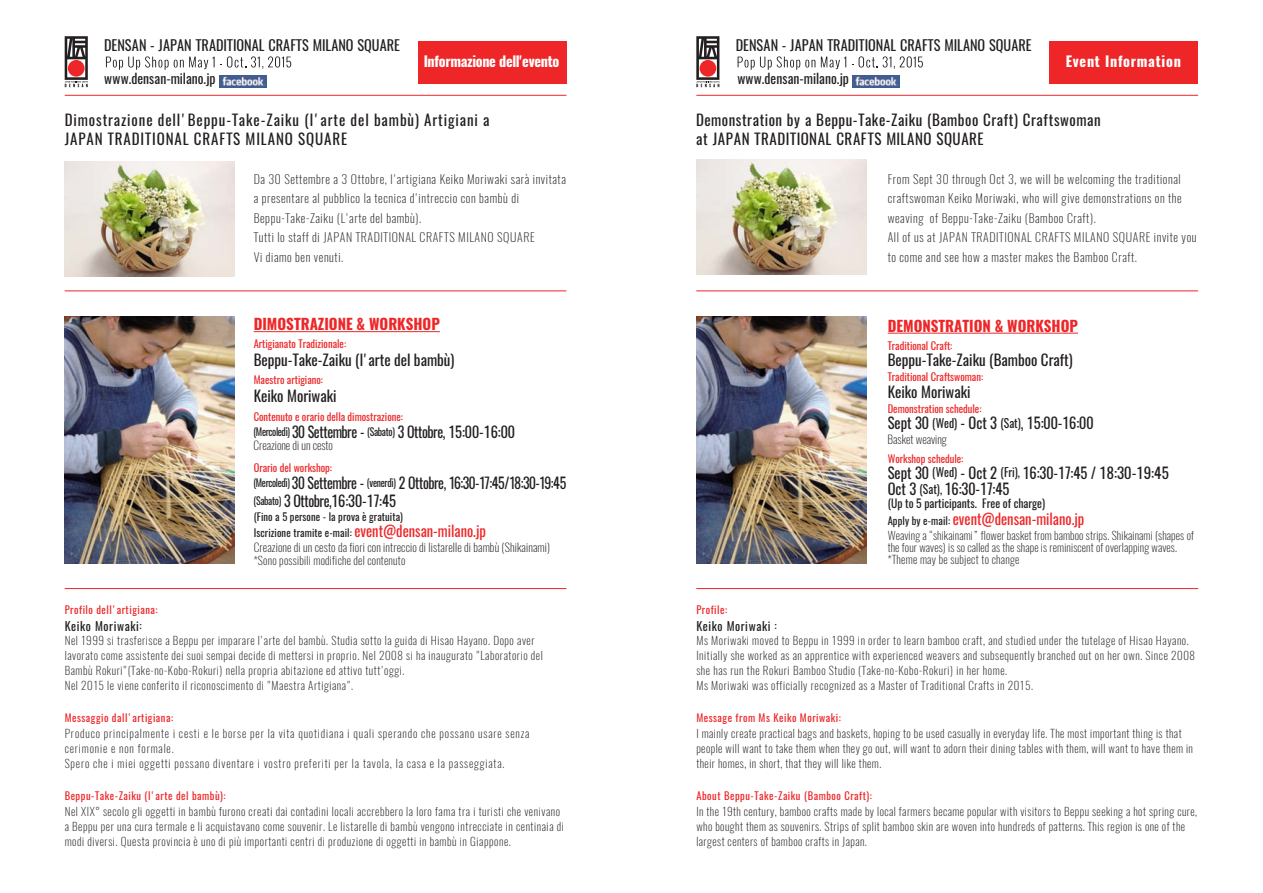
<style>
.page{position:relative;width:1263px;height:893px;background:#fff}
.page>*{position:absolute;margin:0;border:0;box-sizing:border-box;transform-origin:0 0}
.t1{font:15px/16.5px "Oswald";color:#231f20}
.t2{font:15px/19.5px "Oswald";letter-spacing:.06em;color:#231f20}
.t3{font:15px/19.5px "Oswald";letter-spacing:.02em;color:#231f20}
.t4{font:15px/18px "Oswald";letter-spacing:-.025em;color:#231f20;scale:.92 1}
.t5{font:15px "Oswald";letter-spacing:-.025em;color:#231f20;scale:.93 1}
.t6{font:700 15px "Oswald";color:#ee2628}
.t7{font:15px "Oswald";color:#ee2628}
.t8{font:14.25px "Oswald";letter-spacing:.005em;color:#231f20}
.t9{font:700 14.25px "Oswald";letter-spacing:-.015em;color:#fff}
.t10{font:700 14.25px "Oswald";letter-spacing:.05em;color:#fff}
.t11{font:13.65px "Oswald";color:#231f20}
.t12{font:200 12px/19.5px "Oswald";letter-spacing:.05em;color:#231f20}
.t13{font:12px "Oswald";letter-spacing:.05em;color:#231f20}
.t14{font:200 11.55px "Oswald";letter-spacing:.01em;color:#231f20}
.t15{font:11.55px "Oswald";color:#231f20}
.t16{font:200 11.25px/15px "Oswald";letter-spacing:.05em;color:#231f20}
.t17{font:200 11.25px/15px "Oswald";letter-spacing:.075em;color:#231f20}
.t18{font:200 11.25px/12px "Oswald";letter-spacing:.01em;color:#231f20}
.t19{font:200 11.25px "Oswald";letter-spacing:.02em;color:#231f20}
.t20{font:10.5px "Oswald";color:#ee2628}
.t21{font:10.5px "Oswald";letter-spacing:.05em;color:#ee2628}
.t22{font:10.5px/15.8px "Oswald";letter-spacing:.01em;color:#231f20}
.s1{font-size:10.5px}
.s2{font-size:15px;color:#ee2628}
.s3{font-size:11.25px}
.s4{font-size:12px}
.s5{font-size:10.5px;color:#231f20}
</style>
<div class="page">
<img style="left:65px;top:317px;width:170px;height:247px">
<img style="left:65px;top:161px;width:170px;height:115px">
<svg style="left:696px;top:36px;width:23px;height:51px"></svg>
<hr style="left:696px;top:95px;width:502px;height:1px;background:#ee2628">
<hr style="left:696px;top:291px;width:502px;height:1px;background:#ee2628">
<hr style="left:696px;top:588px;width:502px;height:1px;background:#ee2628">
<hr style="left:888px;top:333px;width:190px;height:1px;background:#ee2628">
<svg style="left:738px;top:56px;width:77px;height:14px"></svg>
<svg style="left:821px;top:56px;width:102px;height:13px"></svg>
<svg style="left:65px;top:36px;width:23px;height:51px"></svg>
<hr style="left:65px;top:95px;width:501px;height:1px;background:#ee2628">
<hr style="left:65px;top:291px;width:501px;height:1px;background:#ee2628">
<hr style="left:65px;top:588px;width:501px;height:1px;background:#ee2628">
<div style="left:418px;top:41px;width:148px;height:43px;background:#ee2628"></div>
<div style="left:1049px;top:41px;width:149px;height:43px;background:#ee2628"></div>
<hr style="left:254px;top:331px;width:186px;height:1px;background:#ee2628">
<svg style="left:106px;top:56px;width:185px;height:14px"></svg>
<img style="left:696px;top:317px;width:170px;height:247px">
<img style="left:219px;top:75px;width:47px;height:12px">
<img style="left:852px;top:75px;width:48px;height:12px">
<img style="left:697px;top:160px;width:170px;height:115px">
<p class="t8" style="left:104px;top:35px;width:297px">DENSAN - JAPAN TRADITIONAL CRAFTS MILANO SQUARE</p>
<p class="t11" style="left:104px;top:69px;width:113px">www.densan-milano.jp</p>
<p class="t11" style="left:737px;top:69px;width:113px">www.densan-milano.jp</p>
<p class="t8" style="left:736px;top:35px;width:297px">DENSAN - JAPAN TRADITIONAL CRAFTS MILANO SQUARE</p>
<p class="t9" style="left:424px;top:51px;width:137px">Informazione dell'evento</p>
<p class="t10" style="left:1066px;top:51px;width:117px">Event Information</p>
<h1 class="t2" style="left:65px;top:110px;width:426px">Dimostrazione dell'Beppu-Take-Zaiku (l'arte del bambù) Artigiani a<br>JAPAN TRADITIONAL CRAFTS MILANO SQUARE</h1>
<p class="t12" style="left:254px;top:169px;width:314px">Da 30 Settembre a 3 Ottobre, l'artigiana Keiko Moriwaki sarà invitata a presentare al pubblico la tecnica d'intreccio con bambù di Beppu-Take-Zaiku (L'arte del bambù).<br>Tutti lo staff di JAPAN TRADITIONAL CRAFTS MILANO SQUARE<br>Vi diamo ben venuti.</p>
<h1 class="t6" style="left:254px;top:314px;width:188px">DIMOSTRAZIONE &amp; WORKSHOP</h1>
<p class="t20" style="left:254px;top:337px;width:94px">Artigianato Tradizionale:</p>
<h1 class="t1" style="left:254px;top:352px;width:202px">Beppu-Take-Zaiku (l'arte del bambù)</h1>
<p class="t20" style="left:254px;top:373px;width:71px">Maestro artigiano:</p>
<h1 class="t1" style="left:254px;top:388px;width:84px">Keiko Moriwaki</h1>
<p class="t20" style="left:254px;top:409px;width:151px">Contenuto e orario della dimostrazione:</p>
<h1 class="t5" style="left:253px;top:422px;width:283px"><span class="s1">(Mercoledì)</span> 30 Settembre - <span class="s1">(Sabato)</span> 3 Ottobre, 15:00-16:00</h1>
<p class="t14" style="left:254px;top:438px;width:81px">Creazione di un cesto</p>
<p class="t20" style="left:254px;top:460px;width:80px">Orario del workshop:</p>
<h1 class="t4" style="left:253px;top:474px;width:341px"><span class="s1">(Mercoledì)</span> 30 Settembre - <span class="s1">(venerdì)</span> 2 Ottobre, 16:30-17:45/18:30-19:45 <span class="s1">(Sabato)</span> 3 Ottobre,16:30-17:45</h1>
<p class="t22" style="left:254px;top:509px;width:234px">(Fino a 5 persone - la prova è gratuita)<br>Iscrizione tramite e-mail: <span class="s2">event@densan-milano.jp</span></p>
<p class="t14" style="left:254px;top:540px;width:298px">Creazione di un cesto da fiori con intreccio di listarelle di bambù (Shikainami)</p>
<p class="t19" style="left:254px;top:553px;width:153px">*Sono possibili modifiche del contenuto</p>
<p class="t21" style="left:65px;top:603px;width:94px">Profilo dell'artigiana:</p>
<p class="t13" style="left:65px;top:617px;width:78px">Keiko Moriwaki<span class="s3">:</span></p>
<p class="t16" style="left:65px;top:633px;width:480px">Nel 1999 si trasferisce a Beppu per imparare l'arte del bambù. Studia sotto la guida di Hisao Hayano. Dopo aver lavorato come assistente dei suoi sempai decide di mettersi in proprio. Nel 2008 si ha inaugurato "Laboratorio del Bambù Rokuri"(Take-no-Kobo-Rokuri) nella propria abitazione ed attivo tutt'oggi.<br>Nel 2015 le viene conferito il riconoscimento di "Maestra Artigiana".</p>
<p class="t21" style="left:65px;top:711px;width:110px">Messaggio dall'artigiana:</p>
<p class="t17" style="left:65px;top:726px;width:466px">Produco principalmente i cesti e le borse per la vita quotidiana i quali sperando che possano usare senza cerimonie e non formale.<br>Spero che i miei oggetti possano diventare i vostro preferiti per la tavola, la casa e la passeggiata.</p>
<p class="t21" style="left:65px;top:789px;width:162px">Beppu-Take-Zaiku (l'arte del bambù):</p>
<p class="t16" style="left:65px;top:804px;width:501px">Nel XIX° secolo gli oggetti in bambù furono creati dai contadini locali accrebbero la loro fama tra i turisti che venivano a Beppu per una cura termale e li acquistavano come souvenir. Le listarelle di bambù vengono intrecciate in centinaia di modi diversi. Questa provincia è uno di più importanti centri di produzione di oggetti in bambù in Giappone.</p>
<h1 class="t3" style="left:696px;top:110px;width:406px">Demonstration by a Beppu-Take-Zaiku (Bamboo Craft) Craftswoman at JAPAN TRADITIONAL CRAFTS MILANO SQUARE</h1>
<p class="t12" style="left:888px;top:169px;width:310px">From Sept 30 through Oct 3, we will be welcoming the traditional craftswoman Keiko Moriwaki, who will give demonstrations on the weaving of Beppu-Take-Zaiku (Bamboo Craft).<br>All of us at JAPAN TRADITIONAL CRAFTS MILANO SQUARE invite you to come and see how a master makes the Bamboo Craft.</p>
<h1 class="t6" style="left:888px;top:315px;width:192px">DEMONSTRATION &amp; WORKSHOP</h1>
<p class="t20" style="left:888px;top:338px;width:66px">Traditional Craft:</p>
<h1 class="t1" style="left:888px;top:352px;width:187px">Beppu-Take-Zaiku (Bamboo Craft)</h1>
<p class="t20" style="left:888px;top:370px;width:97px">Traditional Craftswoman:</p>
<h1 class="t1" style="left:888px;top:383px;width:84px">Keiko Moriwaki</h1>
<p class="t20" style="left:888px;top:401px;width:95px">Demonstration schedule:</p>
<h1 class="t1" style="left:888px;top:415px;width:207px">Sept 30 <span class="s4">(Wed)</span> - Oct 3 <span class="s4">(Sat)</span>, 15:00-16:00</h1>
<p class="t14" style="left:888px;top:432px;width:61px">Basket weaving</p>
<p class="t20" style="left:888px;top:451px;width:77px">Workshop schedule:</p>
<h1 class="t1" style="left:888px;top:464px;width:283px">Sept 30 <span class="s4">(Wed)</span> - Oct 2 <span class="s4">(Fri),</span> 16:30-17:45 / 18:30-19:45<br>Oct 3 <span class="s4">(Sat),</span> 16:30-17:45</h1>
<p class="t15" style="left:888px;top:496px;width:159px">(Up to 5 participants. Free of charge)</p>
<h1 class="t7" style="left:888px;top:509px;width:198px"><span class="s5">Apply by e-mail:</span> event@densan-milano.jp</h1>
<p class="t18" style="left:888px;top:529px;width:308px">Weaving a “shikainami” flower basket from bamboo strips. Shikainami (shapes of the four waves) is so called as the shape is reminiscent of overlapping waves. *Theme may be subject to change</p>
<p class="t21" style="left:696px;top:603px;width:32px">Profile:</p>
<p class="t13" style="left:696px;top:617px;width:82px">Keiko Moriwaki <span class="s3">:</span></p>
<p class="t16" style="left:696px;top:633px;width:500px">Ms Moriwaki moved to Beppu in 1999 in order to learn bamboo craft, and studied under the tutelage of Hisao Hayano.<br>Initially she worked as an apprentice with experienced weavers and subsequently branched out on her own. Since 2008 she has run the Rokuri Bamboo Studio (Take-no-Kobo-Rokuri) in her home.<br>Ms Moriwaki was officially recognized as a Master of Traditional Crafts in 2015.</p>
<p class="t21" style="left:696px;top:711px;width:146px">Message from Ms Keiko Moriwaki:</p>
<p class="t16" style="left:696px;top:726px;width:498px">I mainly create practical bags and baskets, hoping to be used casually in everyday life. The most important thing is that people will want to take them when they go out, will want to adorn their dining tables with them, will want to have them in their homes, in short, that they will like them.</p>
<p class="t21" style="left:696px;top:789px;width:177px">About Beppu-Take-Zaiku (Bamboo Craft):</p>
<p class="t16" style="left:696px;top:804px;width:502px">In the 19th century, bamboo crafts made by local farmers became popular with visitors to Beppu seeking a hot spring cure, who bought them as souvenirs. Strips of split bamboo skin are woven into hundreds of patterns. This region is one of the largest centers of bamboo crafts in Japan.</p>
</div>
